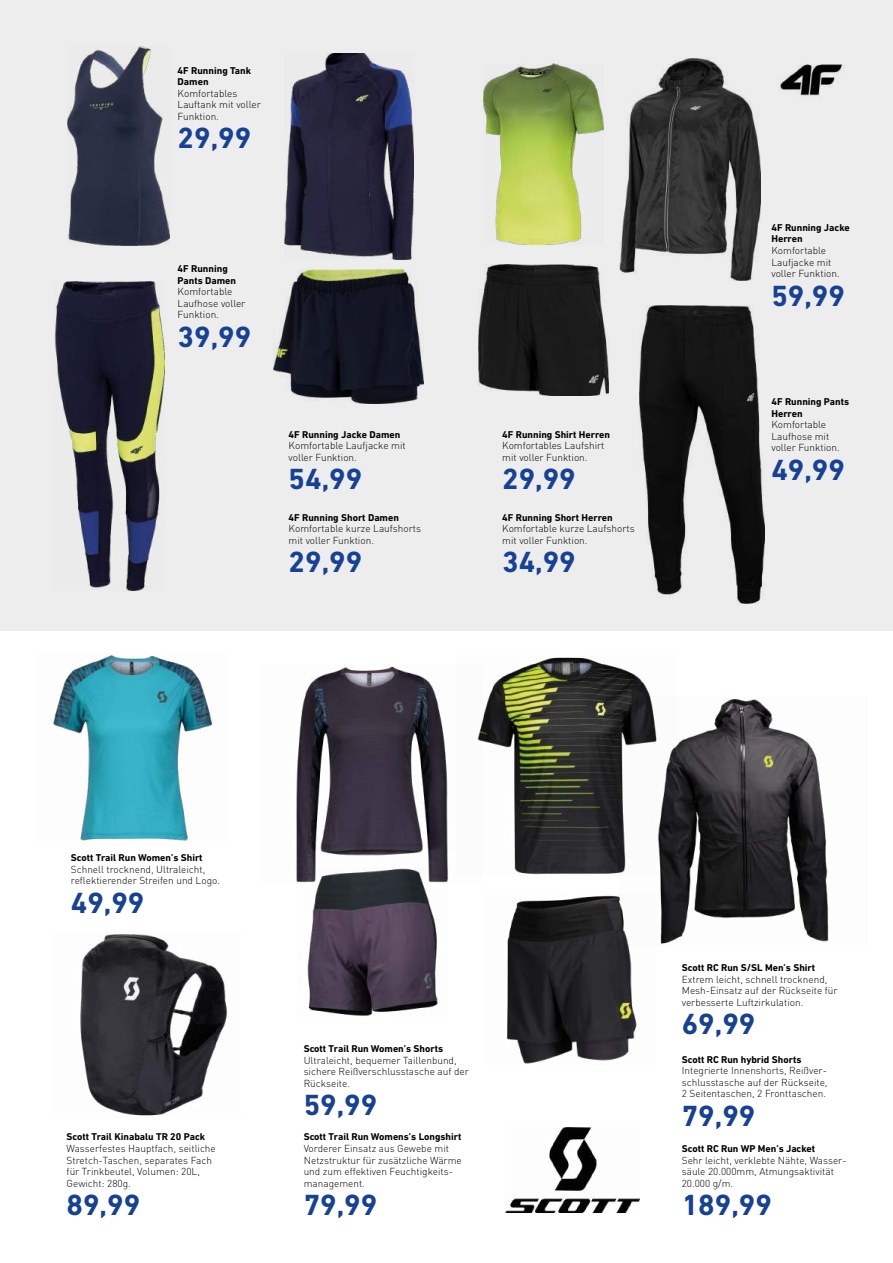
<style>
.page{position:relative;width:893px;height:1263px;background:#fff}
.page>*{position:absolute;margin:0;border:0;box-sizing:border-box;transform-origin:0 0}
.t1{font:700 29.7px "DIN Next LT Pro";color:#164194}
.t2{font:300 10.05px/11.6px "DIN Pro";color:#000}
.t3{font:700 10.05px/11.6px "DIN Next LT Pro";color:#000}
</style>
<div class="page">
<div style="left:0;top:0;width:893px;height:630px;background:#ededed"></div>
<img style="left:296px;top:665px;width:153px;height:219px">
<img style="left:53px;top:655px;width:160px;height:186px">
<img style="left:298px;top:867px;width:149px;height:149px">
<img style="left:619px;top:698px;width:210px;height:248px">
<img style="left:476px;top:657px;width:201px;height:218px">
<img style="left:506px;top:895px;width:150px;height:169px">
<img style="left:80px;top:934px;width:147px;height:182px">
<img style="left:505px;top:1127px;width:135px;height:85px">
<img style="left:285px;top:54px;width:128px;height:206px">
<img style="left:68px;top:47px;width:102px;height:198px">
<img style="left:274px;top:269px;width:150px;height:135px">
<img style="left:620px;top:58px;width:140px;height:222px">
<img style="left:483px;top:64px;width:120px;height:181px">
<img style="left:478px;top:264px;width:131px;height:131px">
<img style="left:54px;top:281px;width:111px;height:309px">
<img style="left:639px;top:306px;width:126px;height:298px">
<img style="left:743px;top:58px;width:101px;height:90px">
<p class="t3" style="left:178px;top:64px;width:75px">4F Running Tank<br>Damen</p>
<p class="t2" style="left:178px;top:87px;width:85px">Komfortables<br>Lauftank mit voller<br>Funktion.</p>
<h1 class="t1" style="left:178px;top:121px;width:75px">29,99</h1>
<p class="t3" style="left:178px;top:263px;width:60px">4F Running<br>Pants Damen</p>
<p class="t2" style="left:178px;top:285px;width:69px">Komfortable<br>Laufhose voller<br>Funktion.</p>
<h1 class="t1" style="left:178px;top:319px;width:75px">39,99</h1>
<p class="t3" style="left:289px;top:428px;width:113px">4F Running Jacke Damen</p>
<p class="t2" style="left:289px;top:439px;width:119px">Komfortable Laufjacke mit voller Funktion.</p>
<h1 class="t1" style="left:289px;top:462px;width:75px">54,99</h1>
<p class="t3" style="left:289px;top:511px;width:112px">4F Running Short Damen</p>
<p class="t2" style="left:289px;top:522px;width:134px">Komfortable kurze Laufshorts mit voller Funktion.</p>
<h1 class="t1" style="left:289px;top:545px;width:75px">29,99</h1>
<p class="t3" style="left:502px;top:428px;width:109px">4F Running Shirt Herren</p>
<p class="t2" style="left:502px;top:439px;width:104px">Komfortables Laufshirt mit voller Funktion.</p>
<h1 class="t1" style="left:502px;top:462px;width:75px">29,99</h1>
<p class="t3" style="left:502px;top:511px;width:112px">4F Running Short Herren</p>
<p class="t2" style="left:502px;top:522px;width:134px">Komfortable kurze Laufshorts mit voller Funktion.</p>
<h1 class="t1" style="left:502px;top:545px;width:75px">34,99</h1>
<p class="t3" style="left:771px;top:222px;width:80px">4F Running Jacke<br>Herren</p>
<p class="t2" style="left:771px;top:244px;width:70px">Komfortable<br>Laufjacke mit voller Funktion.</p>
<h1 class="t1" style="left:771px;top:278px;width:75px">59,99</h1>
<p class="t3" style="left:771px;top:396px;width:79px">4F Running Pants<br>Herren</p>
<p class="t2" style="left:771px;top:418px;width:70px">Komfortable<br>Laufhose mit voller Funktion.</p>
<h1 class="t1" style="left:771px;top:452px;width:75px">49,99</h1>
<p class="t3" style="left:71px;top:852px;width:133px">Scott Trail Run Women’s Shirt</p>
<p class="t2" style="left:71px;top:863px;width:151px">Schnell trocknend, Ultraleicht, reflektierender Streifen und Logo.</p>
<h1 class="t1" style="left:71px;top:885px;width:75px">49,99</h1>
<p class="t3" style="left:67px;top:1131px;width:140px">Scott Trail Kinabalu TR 20 Pack</p>
<p class="t2" style="left:67px;top:1142px;width:151px">Wasserfestes Hauptfach, seitliche<br>Stretch-Taschen, separates Fach für Trinkbeutel, Volumen: 20L,<br>Gewicht: 280g.</p>
<h1 class="t1" style="left:67px;top:1188px;width:75px">89,99</h1>
<p class="t3" style="left:304px;top:1043px;width:141px">Scott Trail Run Women’s Shorts</p>
<p class="t2" style="left:304px;top:1054px;width:167px">Ultraleicht, bequemer Taillenbund, sichere Reißverschlusstasche auf der<br>Rückseite.</p>
<h1 class="t1" style="left:304px;top:1088px;width:75px">59,99</h1>
<p class="t3" style="left:304px;top:1131px;width:159px">Scott Trail Run Womens’s Longshirt</p>
<p class="t2" style="left:304px;top:1142px;width:160px">Vorderer Einsatz aus Gewebe mit<br>Netzstruktur für zusätzliche Wärme und zum effektiven Feuchtigkeits&shy;management.</p>
<h1 class="t1" style="left:304px;top:1188px;width:75px">79,99</h1>
<p class="t3" style="left:682px;top:962px;width:135px">Scott RC Run S/SL Men’s Shirt</p>
<p class="t2" style="left:682px;top:973px;width:157px">Extrem leicht, schnell trocknend,<br>Mesh-Einsatz auf der Rückseite für verbesserte Luftzirkulation.</p>
<h1 class="t1" style="left:682px;top:1007px;width:75px">69,99</h1>
<p class="t3" style="left:682px;top:1053px;width:121px">Scott RC Run hybrid Shorts</p>
<p class="t2" style="left:682px;top:1064px;width:147px;text-align:justify">Integrierte Innenshorts, Reißver&shy;schlusstasche auf der Rückseite, 2 Seitentaschen, 2 Fronttaschen.</p>
<h1 class="t1" style="left:682px;top:1098px;width:75px">79,99</h1>
<p class="t3" style="left:682px;top:1143px;width:135px">Scott RC Run WP Men’s Jacket</p>
<p class="t2" style="left:682px;top:1154px;width:166px">Sehr leicht, verklebte Nähte, Wasser&shy;säule 20.000mm, Atmungsaktivität<br>20.000 g/m.</p>
<h1 class="t1" style="left:682px;top:1188px;width:92px">189,99</h1>
</div>
